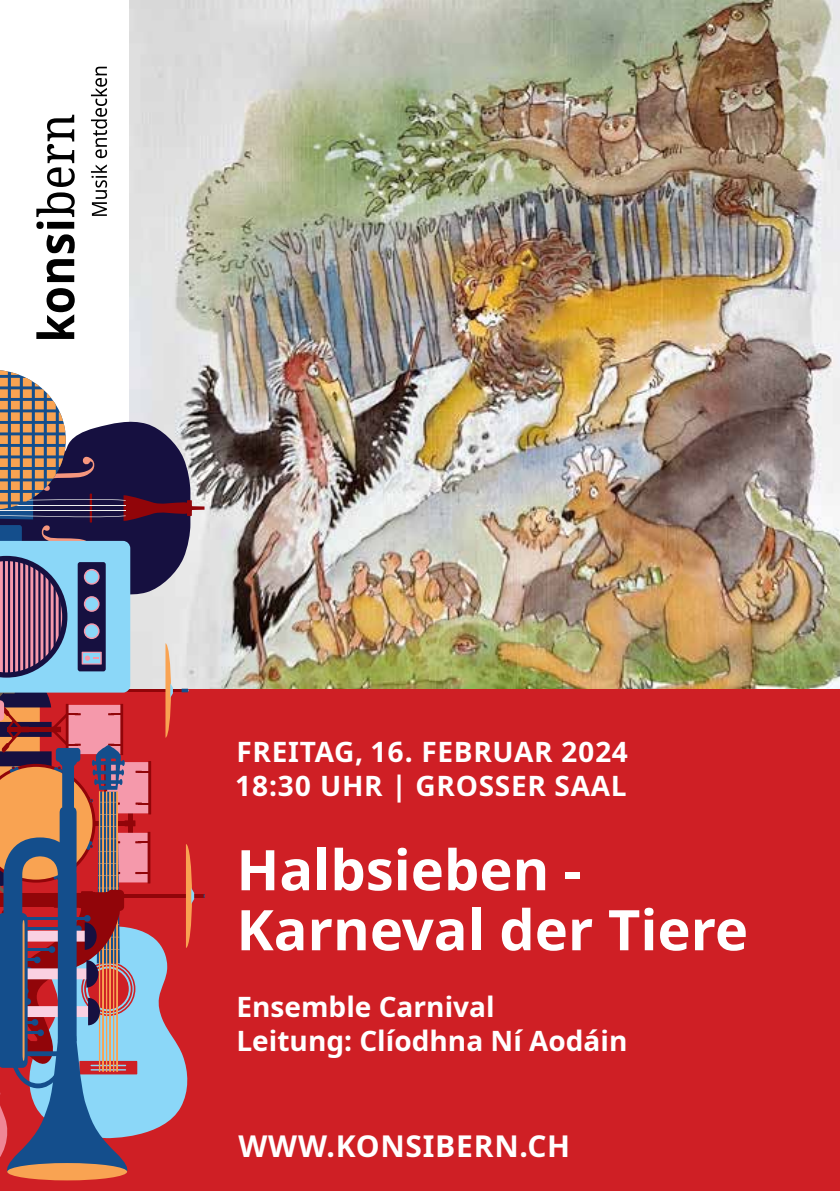
<style>
.page{position:relative;width:840px;height:1191px;background:#fff}
.page>*{position:absolute;margin:0;border:0;box-sizing:border-box;transform-origin:0 0}
.t1{font:700 56px/60px "Noto Sans";color:#fff}
.t2{font:700 30px "Noto Sans";letter-spacing:.025em;color:#fff}
.t3{font:700 28px/34px "Noto Sans";letter-spacing:.025em;color:#fff}
.t4{font:700 28px/34px "Noto Sans";color:#fff}
</style>
<div class="page">
<div style="left:0;top:688px;width:839px;height:503px;background:#cf1f25"></div>
<img style="left:130px;top:0;width:709px;height:688px">
<div style="left:7px;top:1163px;width:120px;height:17px;background:#f9a352;border-radius:50%"></div>
<svg style="left:0;top:370px;width:204px;height:807px"></svg>
<svg style="left:36px;top:288px;width:39px;height:51px"></svg>
<svg style="left:46px;top:259px;width:28px;height:23px"></svg>
<svg style="left:36px;top:115px;width:39px;height:138px"></svg>
<svg style="left:91px;top:67px;width:16px;height:149px"></svg>
<p class="t3" style="left:236px;top:734px;width:393px">FREITAG, 16. FEBRUAR 2024<br>18:30 UHR | GROSSER SAAL</p>
<h1 class="t1" style="left:236px;top:838px;width:513px">Halbsieben -<br>Karneval der Tiere</h1>
<p class="t4" style="left:236px;top:989px;width:392px">Ensemble Carnival<br>Leitung: Clíodhna Ní Aodáin</p>
<p class="t2" style="left:238px;top:1124px;width:333px">WWW.KONSIBERN.CH</p>
</div>
